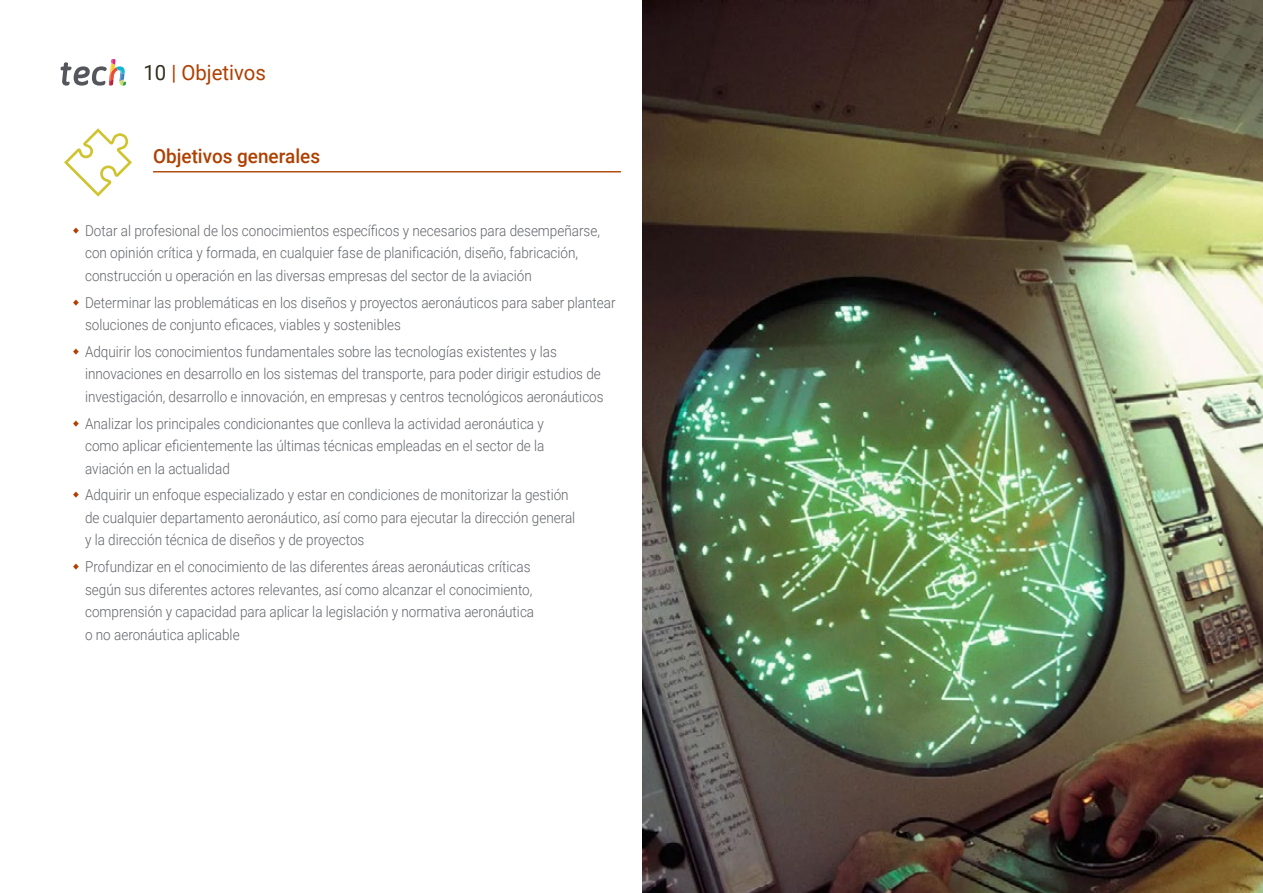
<style>
.page{position:relative;width:1263px;height:893px;background:#fff}
.page>*{position:absolute;margin:0;border:0;box-sizing:border-box;transform-origin:0 0}
.t1{font:21px "Roboto";color:#ae4000}
.t2{font:500 19.5px "Roboto";color:#ae4000}
.t3{font:300 15px/22.5px "Roboto";color:#61646a;scale:.9 1}
.s1{color:#312e20}
</style>
<div class="page">
<hr style="left:153px;top:171px;width:468px;height:1px;background:#ae4000">
<svg style="left:64px;top:128px;width:68px;height:69px"></svg>
<img style="left:642px;top:0;width:621px;height:893px">
<svg style="left:61px;top:59px;width:65px;height:27px"></svg>
<h1 class="t1" style="left:144px;top:57px;width:124px"><span class="s1">10</span> | Objetivos</h1>
<h2 class="t2" style="left:153px;top:143px;width:169px">Objetivos generales</h2>
<p class="t3" style="left:85px;top:219px;width:574px">Dotar al profesional de los conocimientos específicos y necesarios para desempeñarse, con opinión crítica y formada, en cualquier fase de planificación, diseño, fabricación, construcción u operación en las diversas empresas del sector de la aviación</p>
<p class="t3" style="left:85px;top:290px;width:591px">Determinar las problemáticas en los diseños y proyectos aeronáuticos para saber plantear soluciones de conjunto eficaces, viables y sostenibles</p>
<p class="t3" style="left:85px;top:340px;width:578px">Adquirir los conocimientos fundamentales sobre las tecnologías existentes y las innovaciones en desarrollo en los sistemas del transporte, para poder dirigir estudios de investigación, desarrollo e innovación, en empresas y centros tecnológicos aeronáuticos</p>
<p class="t3" style="left:85px;top:411px;width:512px;text-align:justify">Analizar los principales condicionantes que conlleva la actividad aeronáutica y como aplicar eficientemente las últimas técnicas empleadas en el sector de la aviación en la actualidad</p>
<p class="t3" style="left:85px;top:483px;width:546px">Adquirir un enfoque especializado y estar en condiciones de monitorizar la gestión de cualquier departamento aeronáutico, así como para ejecutar la dirección general y la dirección técnica de diseños y de proyectos</p>
<p class="t3" style="left:85px;top:555px;width:501px">Profundizar en el conocimiento de las diferentes áreas aeronáuticas críticas según sus diferentes actores relevantes, así como alcanzar el conocimiento, comprensión y capacidad para aplicar la legislación y normativa aeronáutica o no aeronáutica aplicable</p>
</div>
